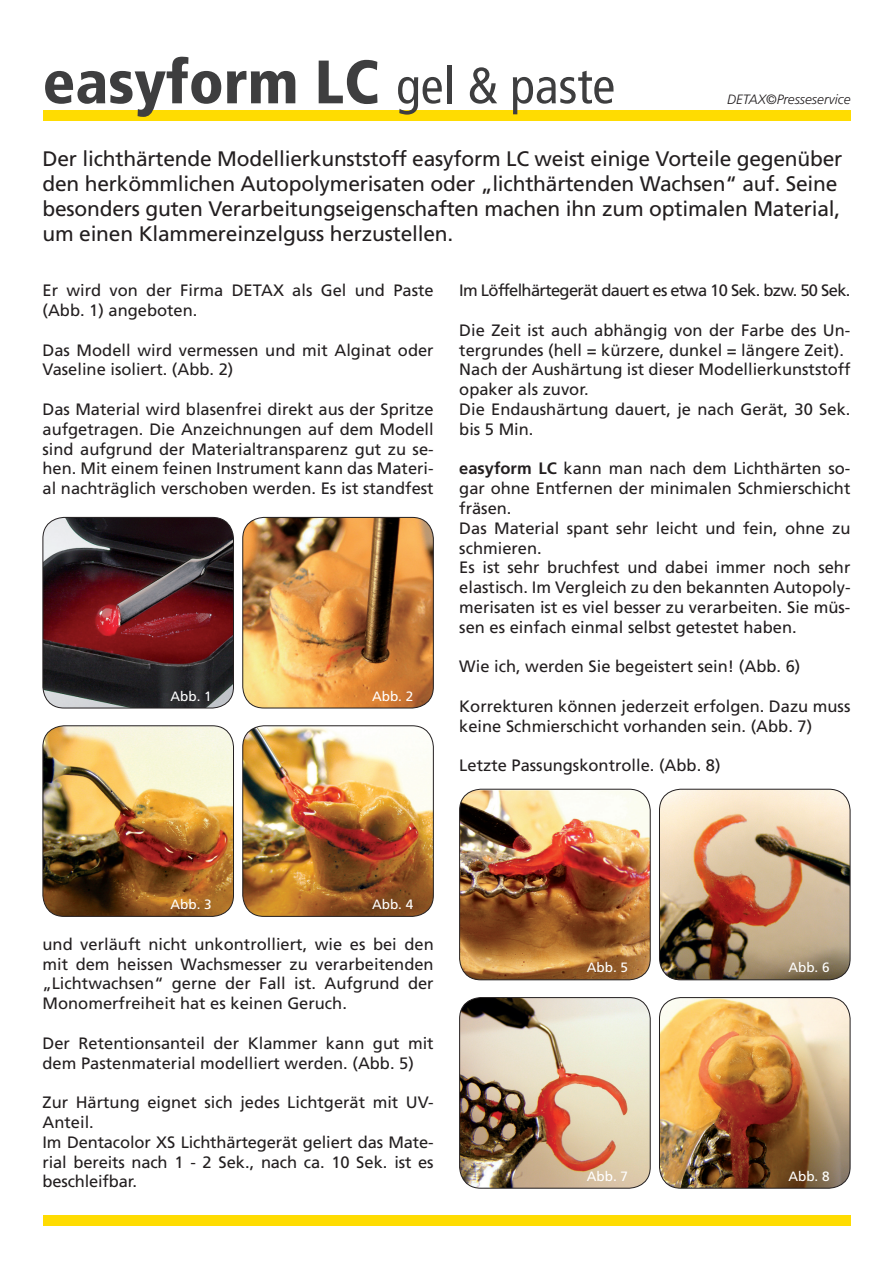
<style>
.page{position:relative;width:893px;height:1263px;background:#fff}
.page>*{position:absolute;margin:0;border:0;box-sizing:border-box;transform-origin:0 0}
.t1{font:900 condensed 61.2px "Frutiger";color:#3e3e3f}
.t2{font:21px/25.2px "Frutiger";letter-spacing:-.01em;color:#231f20}
.t3{font:16.5px/19.8px "Frutiger";color:#231f20}
.t4{font:16.5px "Frutiger";letter-spacing:-.04em;color:#231f20}
.t5{font:13.5px "Frutiger";color:#fff}
.t6{font:italic 300 13.5px "Frutiger";color:#231f20}
.s1{font-weight:400;font-size:51px}
.s2{font-weight:700}
</style>
<div class="page">
<div style="left:43px;top:110px;width:807px;height:11px;background:#ffdc01"></div>
<img style="left:460px;top:790px;width:190px;height:190px">
<div style="left:459px;top:789px;width:192px;height:191px;border:1px solid #231f20;border-radius:21px"></div>
<img style="left:659px;top:789px;width:191px;height:191px">
<div style="left:659px;top:789px;width:191px;height:191px;border:1px solid #231f20;border-radius:21px"></div>
<img style="left:460px;top:997px;width:190px;height:191px">
<div style="left:459px;top:997px;width:192px;height:191px;border:1px solid #231f20;border-radius:21px"></div>
<img style="left:659px;top:997px;width:191px;height:191px">
<div style="left:659px;top:997px;width:191px;height:191px;border:1px solid #231f20;border-radius:21px"></div>
<img style="left:43px;top:517px;width:190px;height:191px">
<div style="left:43px;top:517px;width:191px;height:191px;border:1px solid #231f20;border-radius:21px"></div>
<img style="left:243px;top:517px;width:190px;height:191px">
<div style="left:242px;top:517px;width:192px;height:191px;border:1px solid #231f20;border-radius:21px"></div>
<img style="left:43px;top:726px;width:190px;height:190px">
<div style="left:43px;top:725px;width:191px;height:192px;border:1px solid #231f20;border-radius:21px"></div>
<img style="left:244px;top:727px;width:189px;height:189px">
<div style="left:242px;top:725px;width:192px;height:192px;border:1px solid #231f20;border-radius:21px"></div>
<div style="left:43px;top:1215px;width:807px;height:11px;background:#ffdc01"></div>
<h1 class="t1" style="left:43px;top:45px;width:574px">easyform LC <span class="s1">gel &amp; paste</span></h1>
<p class="t2" style="left:43px;top:146px;width:801px">Der lichthärtende Modellierkunststoff easyform LC weist einige Vorteile gegenüber den herkömmlichen Autopolymerisaten oder „lichthärtenden Wachsen“ auf. Seine besonders guten Verarbeitungseigenschaften machen ihn zum optimalen Material, um einen Klammereinzelguss herzustellen.</p>
<p class="t6" style="left:727px;top:91px;width:125px">DETAX©Presseservice</p>
<p class="t3" style="left:43px;top:281px;width:393px">Er wird von der Firma DETAX als Gel und Paste (Abb. 1) angeboten.</p>
<p class="t3" style="left:43px;top:340px;width:393px">Das Modell wird vermessen und mit Alginat oder<br>Vaseline isoliert. (Abb. 2)</p>
<p class="t3" style="left:43px;top:399px;width:393px;text-align:justify">Das Material wird blasenfrei direkt aus der Spritze aufgetragen. Die Anzeichnungen auf dem Modell sind aufgrund der Materialtransparenz gut zu se&shy;hen. Mit einem feinen Instrument kann das Materi&shy;al nachträglich verschoben werden. Es ist standfest</p>
<p class="t5" style="left:171px;top:688px;width:43px">Abb. 1</p>
<p class="t5" style="left:372px;top:688px;width:43px">Abb. 2</p>
<p class="t4" style="left:459px;top:281px;width:393px">Im Löffelhärtegerät dauert es etwa 10 Sek. bzw. 50 Sek.</p>
<p class="t3" style="left:459px;top:320px;width:393px">Die Zeit ist auch abhängig von der Farbe des Un&shy;tergrundes (hell = kürzere, dunkel = längere Zeit).<br>Nach der Aushärtung ist dieser Modellierkunststoff opaker als zuvor.<br>Die Endaushärtung dauert, je nach Gerät, 30 Sek. bis 5 Min.</p>
<p class="t3" style="left:459px;top:459px;width:393px"><span class="s2">easyform LC</span> kann man nach dem Lichthärten so&shy;gar ohne Entfernen der minimalen Schmierschicht fräsen.<br>Das Material spant sehr leicht und fein, ohne zu schmieren.<br>Es ist sehr bruchfest und dabei immer noch sehr elastisch. Im Vergleich zu den bekannten Autopoly&shy;merisaten ist es viel besser zu verarbeiten. Sie müs&shy;sen es einfach einmal selbst getestet haben.</p>
<p class="t3" style="left:459px;top:657px;width:343px">Wie ich, werden Sie begeistert sein! (Abb. 6)</p>
<p class="t3" style="left:459px;top:696px;width:393px">Korrekturen können jederzeit erfolgen. Dazu muss keine Schmierschicht vorhanden sein. (Abb. 7)</p>
<p class="t3" style="left:459px;top:756px;width:263px">Letzte Passungskontrolle. (Abb. 8)</p>
<p class="t5" style="left:171px;top:896px;width:43px">Abb. 3</p>
<p class="t5" style="left:372px;top:896px;width:43px">Abb. 4</p>
<p class="t3" style="left:43px;top:934px;width:393px;text-align:justify">und verläuft nicht unkontrolliert, wie es bei den mit dem heissen Wachsmesser zu verarbeitenden „Lichtwachsen“ gerne der Fall ist. Aufgrund der Monomerfreiheit hat es keinen Geruch.</p>
<p class="t3" style="left:43px;top:1033px;width:393px">Der Retentionsanteil der Klammer kann gut mit dem Pastenmaterial modelliert werden. (Abb. 5)</p>
<p class="t3" style="left:43px;top:1092px;width:393px">Zur Härtung eignet sich jedes Lichtgerät mit UV-Anteil.<br>Im Dentacolor XS Lichthärtegerät geliert das Mate&shy;rial bereits nach 1 - 2 Sek., nach ca. 10 Sek. ist es beschleifbar.</p>
<p class="t5" style="left:587px;top:960px;width:43px">Abb. 5</p>
<p class="t5" style="left:788px;top:960px;width:43px">Abb. 6</p>
<p class="t5" style="left:587px;top:1168px;width:43px">Abb. 7</p>
<p class="t5" style="left:788px;top:1168px;width:43px">Abb. 8</p>
</div>
